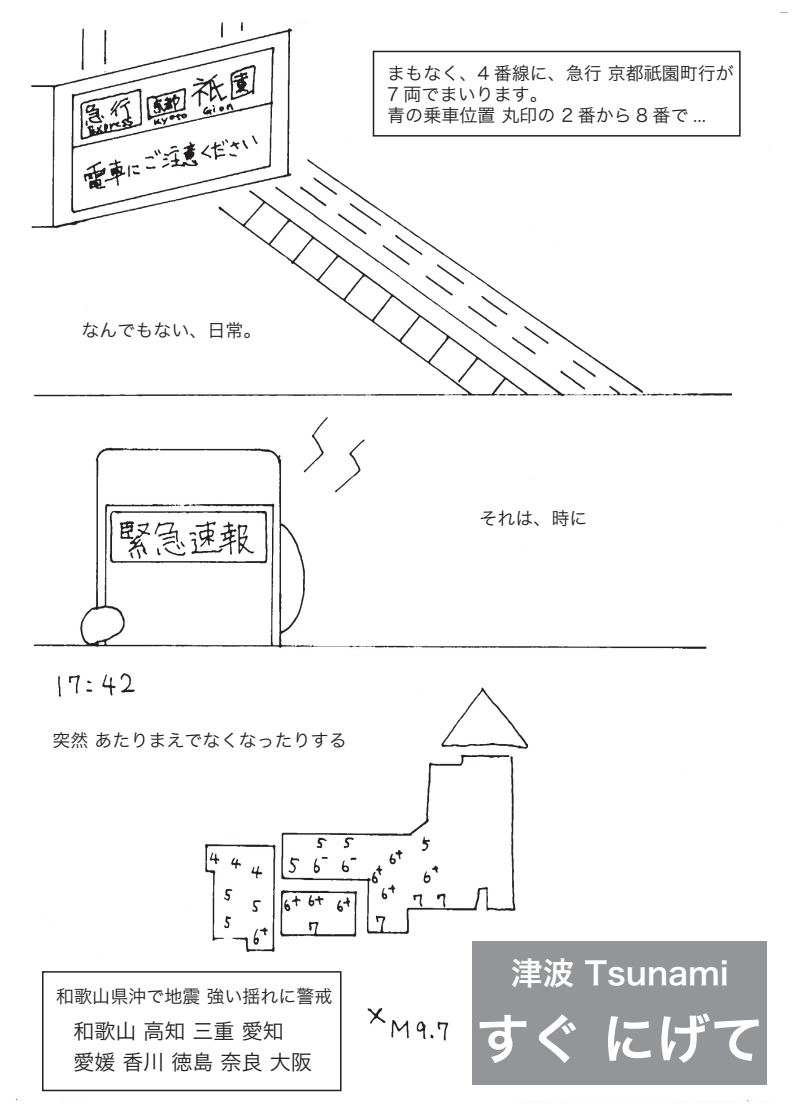
<style>
.page{position:relative;width:800px;height:1119px;background:#fff}
.page>*{position:absolute;margin:0;border:0;box-sizing:border-box;transform-origin:0 0}
.t1{font:54px "Hira Kaku Pro N W6";color:#fff}
.t2{font:31.5px "Hira Kaku Pro N W6";color:#fff}
.t3{font:21px/31.5px "Hira Kaku Pro N W3";color:#231f20}
.t4{font:18px/21px "Hira Kaku Pro N W3";color:#231f20}
</style>
<div class="page">
<img style="left:16px;top:22px;width:751px;height:1080px">
<div style="left:42px;top:971px;width:299px;height:120px;background:#fff;border:2px solid #231f20"></div>
<div style="left:473px;top:941px;width:294px;height:143px;background:#939598"></div>
<div style="left:372px;top:51px;width:368px;height:85px;background:#fff;border:2px solid #231f20"></div>
<p class="t4" style="left:81px;top:319px;width:181px">なんでもない、日常。</p>
<p class="t4" style="left:387px;top:61px;width:348px">まもなく、4 番線に、急行 京都祇園町行が<br>7 両でまいります。<br>青の乗車位置 丸印の 2 番から 8 番で ...</p>
<p class="t4" style="left:479px;top:506px;width:109px">それは、時に</p>
<p class="t4" style="left:53px;top:728px;width:295px">突然 あたりまえでなくなったりする</p>
<p class="t4" style="left:56px;top:984px;width:277px">和歌山県沖で地震 強い揺れに警戒</p>
<p class="t3" style="left:74px;top:1013px;width:239px">和歌山 高知 三重 愛知<br>愛媛 香川 徳島 奈良 大阪</p>
<h2 class="t2" style="left:511px;top:944px;width:219px">津波 Tsunami</h2>
<h1 class="t1" style="left:476px;top:989px;width:289px">すぐ にげて</h1>
</div>
